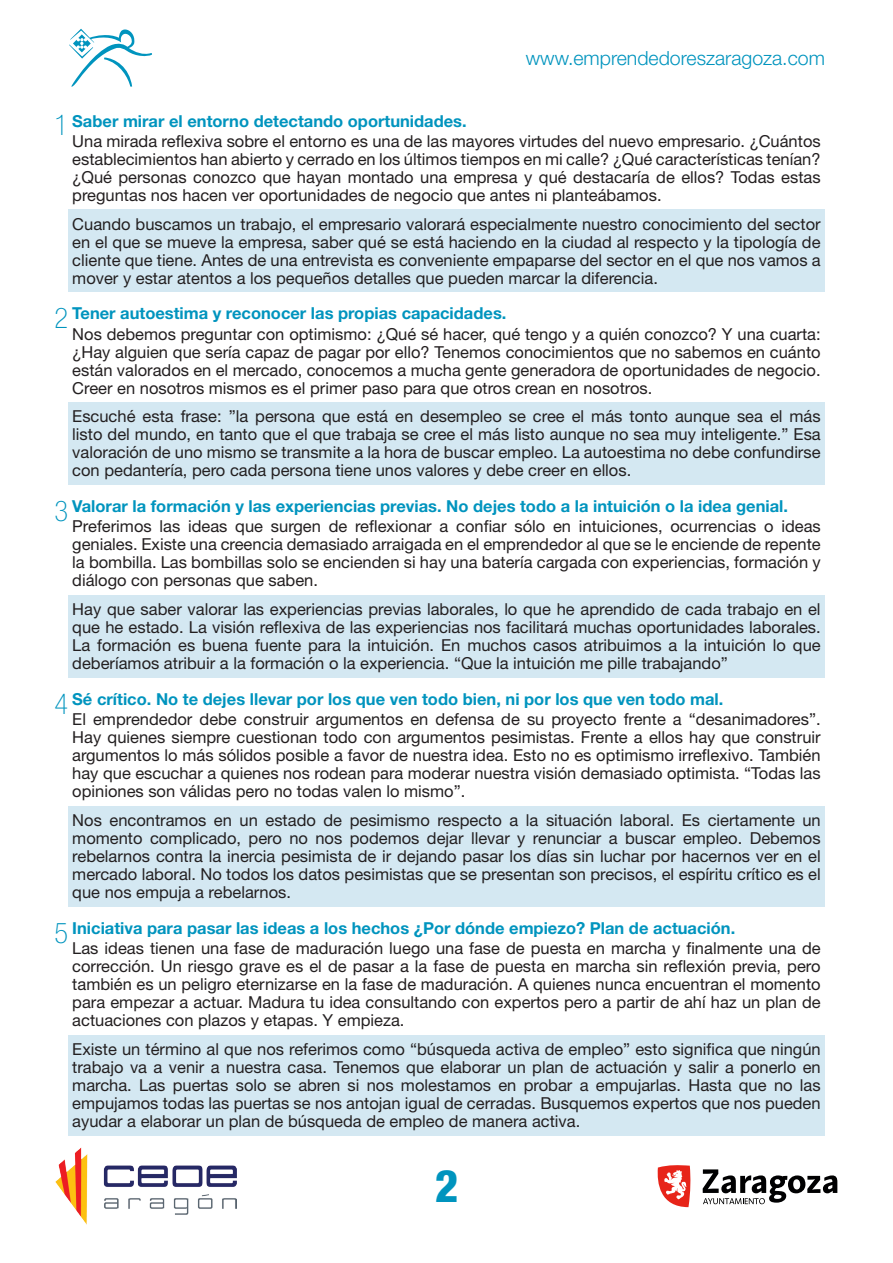
<style>
.page{position:relative;width:893px;height:1263px;background:#fff}
.page>*{position:absolute;margin:0;border:0;box-sizing:border-box;transform-origin:0 0}
.Numeración{font:800 condensed 45px "Helvetica Neue LT Std";color:#0094be}
.Número_Habilidades{font:100 condensed 28.5px "Helvetica Neue LT Std";color:#0094be}
.t1{font:300 19.5px "Helvetica Neue LT Std";color:#0094be}
.Texto_General{font:16.5px/18px "Helvetica Neue LT Std";color:#231f20;text-align:justify}
.Título_Habilidades{font:700 16.5px "Helvetica Neue LT Std";color:#0094be}
</style>
<div class="page">
<svg style="left:69px;top:29px;width:83px;height:58px"></svg>
<svg style="left:657px;top:1165px;width:34px;height:42px"></svg>
<svg style="left:703px;top:1169px;width:134px;height:35px"></svg>
<img style="left:55px;top:1148px;width:181px;height:77px">
<div style="left:68px;top:209px;width:757px;height:83px;background:#d4e8f2"></div>
<div style="left:68px;top:402px;width:757px;height:83px;background:#d4e8f2"></div>
<div style="left:68px;top:595px;width:757px;height:83px;background:#d4e8f2"></div>
<div style="left:68px;top:806px;width:757px;height:100px;background:#d4e8f2"></div>
<div style="left:68px;top:1034px;width:757px;height:101px;background:#d4e8f2"></div>
<p class="t1" style="left:526px;top:46px;width:301px">www.emprendedoreszaragoza.com</p>
<p class="Título_Habilidades" style="left:72px;top:110px;width:396px">Saber mirar el entorno detectando oportunidades.</p>
<p class="Texto_General" style="left:72px;top:132px;width:750px">Una mirada reflexiva sobre el entorno es una de las mayores virtudes del nuevo empresario. ¿Cuántos establecimientos han abierto y cerrado en los últimos tiempos en mi calle? ¿Qué características tenían? ¿Qué personas conozco que hayan montado una empresa y qué destacaría de ellos? Todas estas preguntas nos hacen ver oportunidades de negocio que antes ni planteábamos.</p>
<p class="Texto_General" style="left:72px;top:214px;width:750px">Cuando buscamos un trabajo, el empresario valorará especialmente nuestro conocimiento del sector en el que se mueve la empresa, saber qué se está haciendo en la ciudad al respecto y la tipología de cliente que tiene. Antes de una entrevista es conveniente empaparse del sector en el que nos vamos a mover y estar atentos a los pequeños detalles que pueden marcar la diferencia.</p>
<p class="Título_Habilidades" style="left:72px;top:303px;width:436px">Tener autoestima y reconocer las propias capacidades.</p>
<p class="Texto_General" style="left:72px;top:324px;width:750px">Nos debemos preguntar con optimismo: ¿Qué sé hacer, qué tengo y a quién conozco? Y una cuarta: ¿Hay alguien que sería capaz de pagar por ello? Tenemos conocimientos que no sabemos en cuánto están valorados en el mercado, conocemos a mucha gente generadora de oportunidades de negocio.<br>Creer en nosotros mismos es el primer paso para que otros crean en nosotros.</p>
<p class="Texto_General" style="left:72px;top:407px;width:750px">Escuché esta frase: ”la persona que está en desempleo se cree el más tonto aunque sea el más listo del mundo, en tanto que el que trabaja se cree el más listo aunque no sea muy inteligente.” Esa valoración de uno mismo se transmite a la hora de buscar empleo. La autoestima no debe confundirse con pedantería, pero cada persona tiene unos valores y debe creer en ellos.</p>
<p class="Título_Habilidades" style="left:72px;top:496px;width:717px">Valorar la formación y las experiencias previas. No dejes todo a la intuición o la idea genial.</p>
<p class="Texto_General" style="left:72px;top:517px;width:750px">Preferimos las ideas que surgen de reflexionar a confiar sólo en intuiciones, ocurrencias o ideas geniales. Existe una creencia demasiado arraigada en el emprendedor al que se le enciende de repente la bombilla. Las bombillas solo se encienden si hay una batería cargada con experiencias, formación y diálogo con personas que saben.</p>
<p class="Texto_General" style="left:72px;top:600px;width:750px">Hay que saber valorar las experiencias previas laborales, lo que he aprendido de cada trabajo en el que he estado. La visión reflexiva de las experiencias nos facilitará muchas oportunidades laborales.<br>La formación es buena fuente para la intuición. En muchos casos atribuimos a la intuición lo que deberíamos atribuir a la formación o la experiencia. “Que la intuición me pille trabajando”</p>
<p class="Título_Habilidades" style="left:72px;top:689px;width:653px">Sé crítico. No te dejes llevar por los que ven todo bien, ni por los que ven todo mal.</p>
<p class="Texto_General" style="left:72px;top:710px;width:750px">El emprendedor debe construir argumentos en defensa de su proyecto frente a “desanimadores”.<br>Hay quienes siempre cuestionan todo con argumentos pesimistas. Frente a ellos hay que construir argumentos lo más sólidos posible a favor de nuestra idea. Esto no es optimismo irreflexivo. También hay que escuchar a quienes nos rodean para moderar nuestra visión demasiado optimista. “Todas las opiniones son válidas pero no todas valen lo mismo”.</p>
<p class="Texto_General" style="left:72px;top:811px;width:750px">Nos encontramos en un estado de pesimismo respecto a la situación laboral. Es ciertamente un momento complicado, pero no nos podemos dejar llevar y renunciar a buscar empleo. Debemos rebelarnos contra la inercia pesimista de ir dejando pasar los días sin luchar por hacernos ver en el mercado laboral. No todos los datos pesimistas que se presentan son precisos, el espíritu crítico es el que nos empuja a rebelarnos.</p>
<p class="Título_Habilidades" style="left:72px;top:918px;width:664px">Iniciativa para pasar las ideas a los hechos ¿Por dónde empiezo? Plan de actuación.</p>
<p class="Texto_General" style="left:72px;top:939px;width:750px">Las ideas tienen una fase de maduración luego una fase de puesta en marcha y finalmente una de corrección. Un riesgo grave es el de pasar a la fase de puesta en marcha sin reflexión previa, pero también es un peligro eternizarse en la fase de maduración. A quienes nunca encuentran el momento para empezar a actuar. Madura tu idea consultando con expertos pero a partir de ahí haz un plan de actuaciones con plazos y etapas. Y empieza.</p>
<p class="Texto_General" style="left:72px;top:1040px;width:750px">Existe un término al que nos referimos como “búsqueda activa de empleo” esto significa que ningún trabajo va a venir a nuestra casa. Tenemos que elaborar un plan de actuación y salir a ponerlo en marcha. Las puertas solo se abren si nos molestamos en probar a empujarlas. Hasta que no las empujamos todas las puertas se nos antojan igual de cerradas. Busquemos expertos que nos pueden ayudar a elaborar un plan de búsqueda de empleo de manera activa.</p>
<p class="Número_Habilidades" style="left:54px;top:109px;width:15px">1</p>
<p class="Número_Habilidades" style="left:54px;top:302px;width:15px">2</p>
<p class="Número_Habilidades" style="left:54px;top:495px;width:15px">3</p>
<p class="Número_Habilidades" style="left:54px;top:688px;width:15px">4</p>
<p class="Número_Habilidades" style="left:54px;top:916px;width:15px">5</p>
<p class="Numeración" style="left:435px;top:1158px;width:25px">2</p>
</div>
